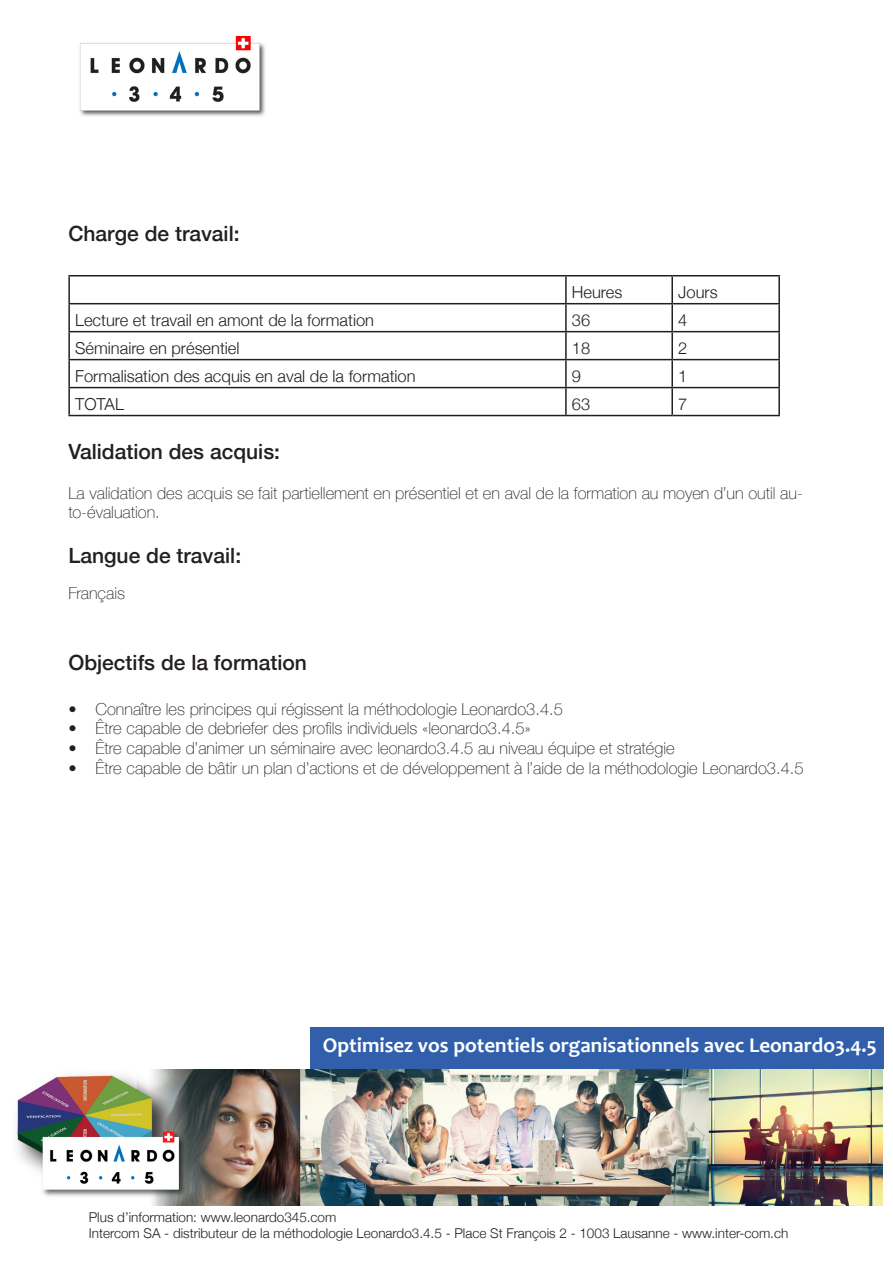
<style>
.page{position:relative;width:893px;height:1263px;background:#fff}
.page>*{position:absolute;margin:0;border:0;box-sizing:border-box;transform-origin:0 0}
.t1{font:500 21px "Helvetica Neue";color:#231f20}
.t2{font:700 21px "Candara";color:#fff}
.t3{font:100 16.5px/19.8px "Helvetica Neue";color:#231f20}
.t4{font:300 16.5px "Helvetica Neue";color:#231f20}
.t5{font:300 13.5px/16.2px "Helvetica Neue";color:#231f20}
</style>
<div class="page">
<img style="left:79px;top:37px;width:186px;height:79px">
<img style="left:16px;top:1069px;width:866px;height:136px">
<div style="left:310px;top:1027px;width:574px;height:42px;background:#315fac"></div>
<hr style="left:68px;top:275px;width:498px;height:1px;background:#231f20">
<hr style="left:68px;top:276px;width:2px;height:27px;background:#231f20">
<hr style="left:566px;top:275px;width:106px;height:1px;background:#231f20">
<hr style="left:565px;top:276px;width:2px;height:27px;background:#231f20">
<hr style="left:672px;top:275px;width:108px;height:1px;background:#231f20">
<hr style="left:671px;top:276px;width:2px;height:27px;background:#231f20">
<hr style="left:778px;top:276px;width:2px;height:27px;background:#231f20">
<hr style="left:68px;top:303px;width:498px;height:1px;background:#231f20">
<hr style="left:68px;top:304px;width:2px;height:27px;background:#231f20">
<hr style="left:566px;top:303px;width:106px;height:1px;background:#231f20">
<hr style="left:565px;top:304px;width:2px;height:27px;background:#231f20">
<hr style="left:672px;top:303px;width:108px;height:1px;background:#231f20">
<hr style="left:671px;top:304px;width:2px;height:27px;background:#231f20">
<hr style="left:778px;top:304px;width:2px;height:27px;background:#231f20">
<hr style="left:68px;top:331px;width:498px;height:1px;background:#231f20">
<hr style="left:68px;top:332px;width:2px;height:27px;background:#231f20">
<hr style="left:566px;top:331px;width:106px;height:1px;background:#231f20">
<hr style="left:565px;top:332px;width:2px;height:27px;background:#231f20">
<hr style="left:672px;top:331px;width:108px;height:1px;background:#231f20">
<hr style="left:671px;top:332px;width:2px;height:27px;background:#231f20">
<hr style="left:778px;top:332px;width:2px;height:27px;background:#231f20">
<hr style="left:68px;top:359px;width:498px;height:1px;background:#231f20">
<hr style="left:68px;top:360px;width:2px;height:27px;background:#231f20">
<hr style="left:566px;top:359px;width:106px;height:1px;background:#231f20">
<hr style="left:565px;top:360px;width:2px;height:27px;background:#231f20">
<hr style="left:672px;top:359px;width:108px;height:1px;background:#231f20">
<hr style="left:671px;top:360px;width:2px;height:27px;background:#231f20">
<hr style="left:778px;top:360px;width:2px;height:27px;background:#231f20">
<hr style="left:68px;top:387px;width:498px;height:1px;background:#231f20">
<hr style="left:68px;top:388px;width:2px;height:27px;background:#231f20">
<hr style="left:566px;top:387px;width:106px;height:1px;background:#231f20">
<hr style="left:565px;top:388px;width:2px;height:27px;background:#231f20">
<hr style="left:672px;top:387px;width:108px;height:1px;background:#231f20">
<hr style="left:671px;top:388px;width:2px;height:27px;background:#231f20">
<hr style="left:778px;top:388px;width:2px;height:27px;background:#231f20">
<hr style="left:68px;top:415px;width:498px;height:1px;background:#231f20">
<hr style="left:566px;top:415px;width:106px;height:1px;background:#231f20">
<hr style="left:672px;top:415px;width:108px;height:1px;background:#231f20">
<p class="t1" style="left:68px;top:217px;width:173px">Charge de travail:</p>
<p class="t4" style="left:572px;top:278px;width:52px">Heures</p>
<p class="t4" style="left:678px;top:278px;width:41px">Jours</p>
<p class="t4" style="left:75px;top:306px;width:300px">Lecture et travail en amont de la formation</p>
<p class="t4" style="left:572px;top:306px;width:20px">36</p>
<p class="t4" style="left:678px;top:306px;width:11px">4</p>
<p class="t4" style="left:75px;top:334px;width:166px">Séminaire en présentiel</p>
<p class="t4" style="left:572px;top:334px;width:20px">18</p>
<p class="t4" style="left:678px;top:334px;width:11px">2</p>
<p class="t4" style="left:75px;top:362px;width:342px">Formalisation des acquis en aval de la formation</p>
<p class="t4" style="left:572px;top:362px;width:11px">9</p>
<p class="t4" style="left:678px;top:362px;width:11px">1</p>
<p class="t4" style="left:75px;top:390px;width:50px">TOTAL</p>
<p class="t4" style="left:572px;top:390px;width:20px">63</p>
<p class="t4" style="left:678px;top:390px;width:11px">7</p>
<p class="t1" style="left:68px;top:435px;width:213px">Validation des acquis:</p>
<p class="t3" style="left:68px;top:482px;width:736px">La validation des acquis se fait partiellement en présentiel et en aval de la formation au moyen d’un outil au&shy;to-évaluation.</p>
<p class="t1" style="left:68px;top:539px;width:174px">Langue de travail:</p>
<p class="t3" style="left:68px;top:583px;width:58px">Français</p>
<p class="t1" style="left:68px;top:645px;width:240px">Objectifs de la formation</p>
<p class="t3" style="left:68px;top:698px;width:496px">• Connaître les principes qui régissent la méthodologie Leonardo3.4.5</p>
<p class="t3" style="left:68px;top:718px;width:464px">• Être capable de debriefer des profils individuels «leonardo3.4.5»</p>
<p class="t3" style="left:68px;top:738px;width:608px">• Être capable d’animer un séminaire avec leonardo3.4.5 au niveau équipe et stratégie</p>
<p class="t3" style="left:68px;top:758px;width:737px">• Être capable de bâtir un plan d’actions et de développement à l’aide de la méthodologie Leonardo3.4.5</p>
<p class="t2" style="left:323px;top:1032px;width:556px">Optimisez vos potentiels organisationnels avec Leonardo3.4.5</p>
<p class="t5" style="left:89px;top:1208px;width:701px">Plus d’information: www.leonardo345.com<br>Intercom SA - distributeur de la méthodologie Leonardo3.4.5 - Place St François 2 - 1003 Lausanne - www.inter-com.ch</p>
</div>
